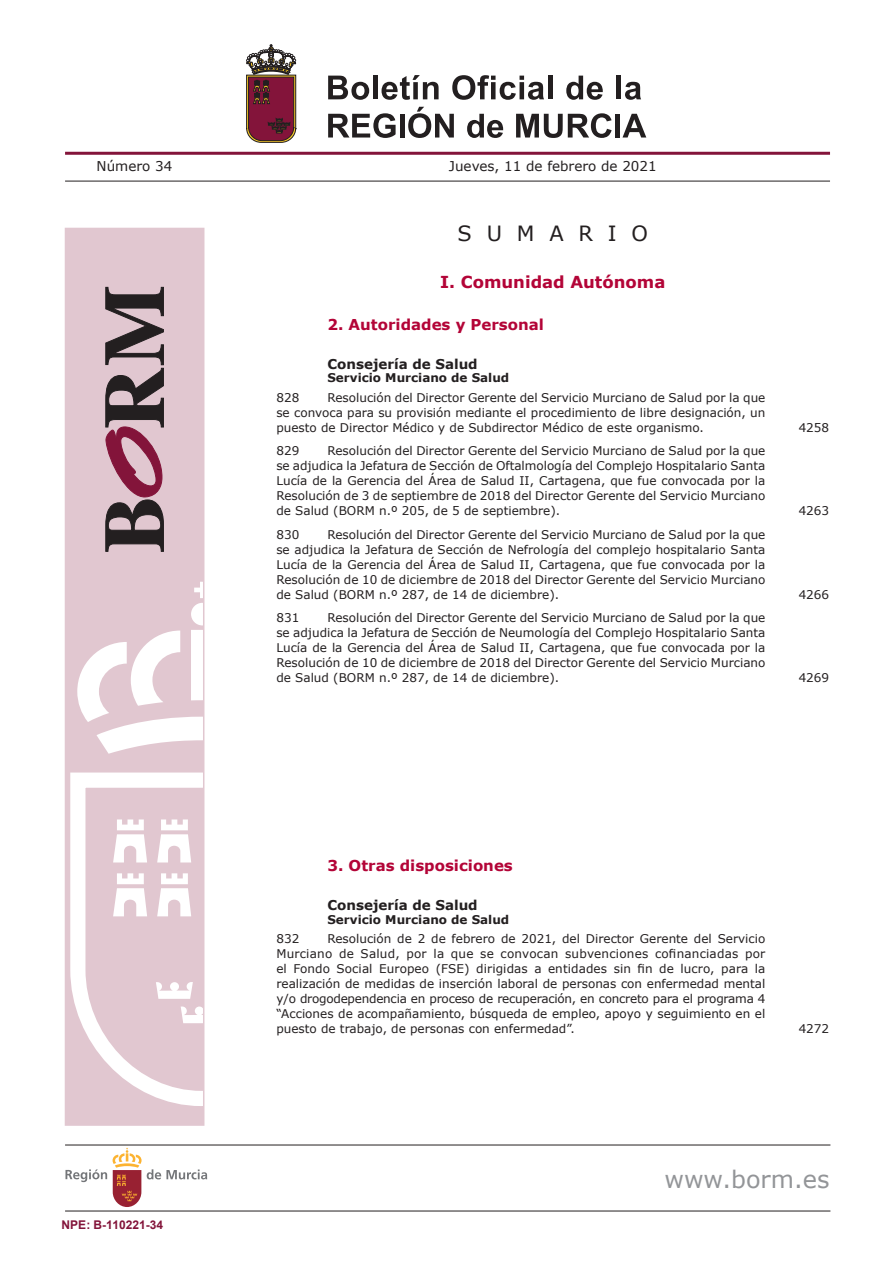
<style>
.page{position:relative;width:893px;height:1263px;background:#fff}
.page>*{position:absolute;margin:0;border:0;box-sizing:border-box;transform-origin:0 0}
.t1{font:24px "Verdana";color:#939598}
.t2{font:21px "Verdana";color:#231f20}
.t3{font:700 16.5px "Verdana";color:#b30437}
.t4{font:700 15px "Verdana";color:#b30437}
.t5{font:700 13.5px "Verdana";color:#231f20}
.t6{font:13.5px "Verdana";color:#231f20}
.t7{font:12px/15px "Verdana";color:#231f20;text-align:justify}
.t8{font:700 12px "Verdana";color:#231f20}
.t9{font:700 12px "Arial";color:#83143a}
</style>
<div class="page">
<hr style="left:65px;top:152px;width:765px;height:3px;background:#83143a">
<svg style="left:328px;top:113px;width:68px;height:25px"></svg>
<div style="left:400px;top:114px;width:5px;height:24px;background:#231f20"></div>
<svg style="left:408px;top:107px;width:46px;height:31px"></svg>
<svg style="left:467px;top:114px;width:36px;height:24px"></svg>
<svg style="left:516px;top:113px;width:96px;height:25px"></svg>
<hr style="left:616px;top:114px;width:4px;height:24px;background:#231f20">
<svg style="left:622px;top:114px;width:24px;height:24px"></svg>
<svg style="left:328px;top:76px;width:41px;height:24px"></svg>
<div style="left:373px;top:76px;width:5px;height:23px;background:#231f20"></div>
<svg style="left:382px;top:75px;width:57px;height:25px"></svg>
<svg style="left:452px;top:75px;width:92px;height:25px"></svg>
<div style="left:548px;top:76px;width:5px;height:23px;background:#231f20"></div>
<svg style="left:566px;top:76px;width:37px;height:24px"></svg>
<hr style="left:617px;top:76px;width:4px;height:23px;background:#231f20">
<svg style="left:625px;top:82px;width:16px;height:18px"></svg>
<hr style="left:65px;top:181px;width:765px;height:1px;background:#231f20">
<div style="left:65px;top:228px;width:139px;height:897px;background:#e1c7d0"></div>
<svg style="left:70px;top:772px;width:131px;height:334px"></svg>
<svg style="left:156px;top:958px;width:45px;height:90px"></svg>
<svg style="left:113px;top:819px;width:78px;height:97px"></svg>
<svg style="left:77px;top:582px;width:124px;height:172px"></svg>
<svg style="left:105px;top:287px;width:59px;height:265px"></svg>
<svg style="left:246px;top:45px;width:50px;height:98px;background:#824b53"></svg>
<hr style="left:65px;top:1144px;width:765px;height:1px;background:#231f20">
<svg style="left:113px;top:1148px;width:94px;height:59px"></svg>
<svg style="left:65px;top:1169px;width:42px;height:13px"></svg>
<hr style="left:65px;top:1210px;width:765px;height:1px;background:#231f20">
<p class="t6" style="left:97px;top:157px;width:77px">Número 34</p>
<p class="t6" style="left:449px;top:157px;width:209px">Jueves, 11 de febrero de 2021</p>
<h2 class="t2" style="left:458px;top:219px;width:192px">S U M A R I O</h2>
<h3 class="t3" style="left:440px;top:270px;width:227px">I. Comunidad Autónoma</h3>
<p class="t4" style="left:327px;top:314px;width:218px">2. Autoridades y Personal</p>
<p class="t5" style="left:327px;top:354px;width:152px">Consejería de Salud</p>
<p class="t8" style="left:327px;top:369px;width:183px">Servicio Murciano de Salud</p>
<p class="t7" style="left:276px;top:389px;width:490px;text-indent:51px">Resolución del Director Gerente del Servicio Murciano de Salud por la que se convoca para su provisión mediante el procedimiento de libre designación, un puesto de Director Médico y de Subdirector Médico de este organismo.</p>
<p class="t7" style="left:276px;top:389px;width:24px">828</p>
<p class="t7" style="left:276px;top:443px;width:490px;text-indent:51px">Resolución del Director Gerente del Servicio Murciano de Salud por la que se adjudica la Jefatura de Sección de Oftalmología del Complejo Hospitalario Santa Lucía de la Gerencia del Área de Salud II, Cartagena, que fue convocada por la Resolución de 3 de septiembre de 2018 del Director Gerente del Servicio Murciano de Salud (BORM n.º 205, de 5 de septiembre).</p>
<p class="t7" style="left:276px;top:443px;width:24px">829</p>
<p class="t7" style="left:276px;top:526px;width:491px;text-indent:51px">Resolución del Director Gerente del Servicio Murciano de Salud por la que se adjudica la Jefatura de Sección de Nefrología del complejo hospitalario Santa Lucía de la Gerencia del Área de Salud II, Cartagena, que fue convocada por la Resolución de 10 de diciembre de 2018 del Director Gerente del Servicio Murciano de Salud (BORM n.º 287, de 14 de diciembre).</p>
<p class="t7" style="left:276px;top:526px;width:24px">830</p>
<p class="t7" style="left:276px;top:610px;width:491px;text-indent:51px">Resolución del Director Gerente del Servicio Murciano de Salud por la que se adjudica la Jefatura de Sección de Neumología del Complejo Hospitalario Santa Lucía de la Gerencia del Área de Salud II, Cartagena, que fue convocada por la Resolución de 10 de diciembre de 2018 del Director Gerente del Servicio Murciano de Salud (BORM n.º 287, de 14 de diciembre).</p>
<p class="t7" style="left:276px;top:610px;width:24px">831</p>
<p class="t7" style="left:799px;top:419px;width:32px">4258</p>
<p class="t7" style="left:799px;top:503px;width:32px">4263</p>
<p class="t7" style="left:799px;top:586px;width:32px">4266</p>
<p class="t7" style="left:799px;top:670px;width:32px">4269</p>
<p class="t4" style="left:327px;top:855px;width:187px">3. Otras disposiciones</p>
<p class="t5" style="left:327px;top:896px;width:152px">Consejería de Salud</p>
<p class="t8" style="left:327px;top:911px;width:183px">Servicio Murciano de Salud</p>
<p class="t7" style="left:276px;top:931px;width:491px;text-indent:51px">Resolución de 2 de febrero de 2021, del Director Gerente del Servicio Murciano de Salud, por la que se convocan subvenciones cofinanciadas por el Fondo Social Europeo (FSE) dirigidas a entidades sin fin de lucro, para la realización de medidas de inserción laboral de personas con enfermedad mental y/o drogodependencia en proceso de recuperación, en concreto para el programa 4 “Acciones de acompañamiento, búsqueda de empleo, apoyo y seguimiento en el puesto de trabajo, de personas con enfermedad”.</p>
<p class="t7" style="left:276px;top:931px;width:24px">832</p>
<p class="t7" style="left:799px;top:1021px;width:32px">4272</p>
<p class="t9" style="left:62px;top:1216px;width:103px">NPE: B-110221-34</p>
<h1 class="t1" style="left:664px;top:1164px;width:167px">www.borm.es</h1>
</div>
